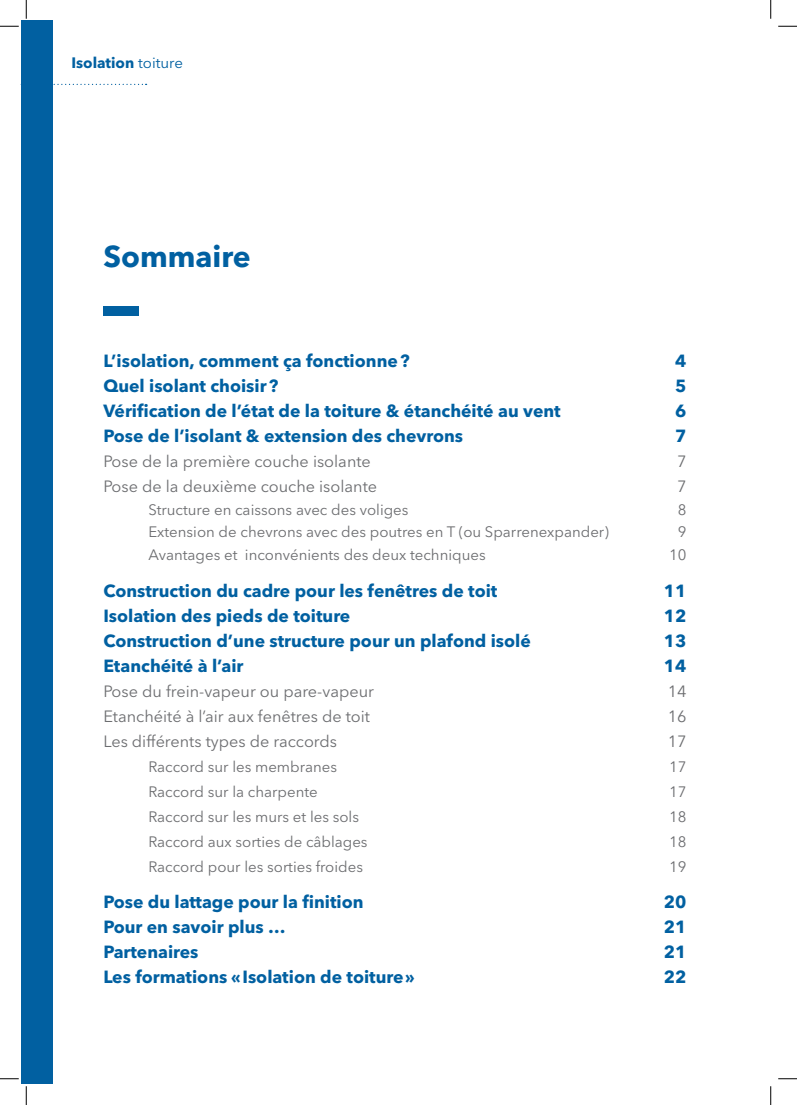
<style>
.page{position:relative;width:797px;height:1105px;background:#fff}
.page>*{position:absolute;margin:0;border:0;box-sizing:border-box;transform-origin:0 0}
.Titre_18p{font:700 30px "Avenir Next LT Pro";color:#0160a1}
.Titre_18p-2{font:700 17.5px "Avenir Next LT Pro";color:#0160a1}
.Titre_18p-3{font:16.25px "Avenir Next LT Pro";color:#6c6d70}
.Titre_18p-4{font:15px "Avenir Next LT Pro";color:#6c6d70}
.t1{font:700 15px "Avenir Next LT Pro";color:#0160a1}
.s1{font-weight:400}
</style>
<div class="page">
<svg style="left:53px;top:84px;width:94px;height:1px"></svg>
<div style="left:21px;top:21px;width:32px;height:1063px;background:#0160a1"></div>
<div style="left:103px;top:306px;width:36px;height:10px;background:#0160a1"></div>
<svg style="left:0;top:25px;width:19px;height:2px"></svg>
<svg style="left:778px;top:25px;width:19px;height:2px"></svg>
<svg style="left:0;top:1078px;width:19px;height:1px"></svg>
<svg style="left:778px;top:1078px;width:19px;height:1px"></svg>
<svg style="left:25px;top:0;width:2px;height:19px"></svg>
<svg style="left:25px;top:1086px;width:2px;height:19px"></svg>
<svg style="left:770px;top:0;width:1px;height:19px"></svg>
<svg style="left:770px;top:1086px;width:1px;height:19px"></svg>
<p class="t1" style="left:71px;top:53px;width:113px">Isolation <span class="s1">toiture</span></p>
<p class="Titre_18p" style="left:103px;top:238px;width:149px">Sommaire</p>
<p class="Titre_18p-2" style="left:103px;top:350px;width:308px">L’isolation, comment ça fonctionne?</p>
<p class="Titre_18p-2" style="left:675px;top:350px;width:13px">4</p>
<p class="Titre_18p-2" style="left:103px;top:375px;width:176px">Quel isolant choisir?</p>
<p class="Titre_18p-2" style="left:675px;top:375px;width:13px">5</p>
<p class="Titre_18p-2" style="left:103px;top:400px;width:459px">Vérification de l’état de la toiture &amp; étanchéité au vent</p>
<p class="Titre_18p-2" style="left:675px;top:400px;width:13px">6</p>
<p class="Titre_18p-2" style="left:103px;top:425px;width:361px">Pose de l’isolant &amp; extension des chevrons</p>
<p class="Titre_18p-2" style="left:675px;top:425px;width:13px">7</p>
<p class="Titre_18p-3" style="left:103px;top:452px;width:269px">Pose de la première couche isolante</p>
<p class="Titre_18p-3" style="left:677px;top:452px;width:11px">7</p>
<p class="Titre_18p-3" style="left:103px;top:477px;width:275px">Pose de la deuxième couche isolante</p>
<p class="Titre_18p-3" style="left:677px;top:477px;width:11px">7</p>
<p class="Titre_18p-4" style="left:148px;top:500px;width:262px">Structure en caissons avec des voliges</p>
<p class="Titre_18p-4" style="left:677px;top:500px;width:10px">8</p>
<p class="Titre_18p-4" style="left:148px;top:523px;width:462px">Extension de chevrons avec des poutres en T (ou Sparrenexpander)</p>
<p class="Titre_18p-4" style="left:677px;top:523px;width:10px">9</p>
<p class="Titre_18p-4" style="left:148px;top:545px;width:339px">Avantages et inconvénients des deux techniques</p>
<p class="Titre_18p-4" style="left:669px;top:545px;width:19px">10</p>
<p class="Titre_18p-2" style="left:103px;top:580px;width:395px">Construction du cadre pour les fenêtres de toit</p>
<p class="Titre_18p-2" style="left:664px;top:580px;width:24px">11</p>
<p class="Titre_18p-2" style="left:103px;top:605px;width:248px">Isolation des pieds de toiture</p>
<p class="Titre_18p-2" style="left:664px;top:605px;width:24px">12</p>
<p class="Titre_18p-2" style="left:103px;top:630px;width:429px">Construction d’une structure pour un plafond isolé</p>
<p class="Titre_18p-2" style="left:664px;top:630px;width:24px">13</p>
<p class="Titre_18p-2" style="left:103px;top:655px;width:142px">Etanchéité à l’air</p>
<p class="Titre_18p-2" style="left:664px;top:655px;width:24px">14</p>
<p class="Titre_18p-3" style="left:103px;top:682px;width:272px">Pose du frein-vapeur ou pare-vapeur</p>
<p class="Titre_18p-3" style="left:667px;top:682px;width:20px">14</p>
<p class="Titre_18p-3" style="left:103px;top:707px;width:268px">Etanchéité à l’air aux fenêtres de toit</p>
<p class="Titre_18p-3" style="left:667px;top:707px;width:20px">16</p>
<p class="Titre_18p-3" style="left:103px;top:732px;width:235px">Les différents types de raccords</p>
<p class="Titre_18p-3" style="left:667px;top:732px;width:20px">17</p>
<p class="Titre_18p-4" style="left:148px;top:758px;width:190px">Raccord sur les membranes</p>
<p class="Titre_18p-4" style="left:669px;top:758px;width:19px">17</p>
<p class="Titre_18p-4" style="left:148px;top:783px;width:171px">Raccord sur la charpente</p>
<p class="Titre_18p-4" style="left:669px;top:783px;width:19px">17</p>
<p class="Titre_18p-4" style="left:148px;top:808px;width:212px">Raccord sur les murs et les sols</p>
<p class="Titre_18p-4" style="left:669px;top:808px;width:19px">18</p>
<p class="Titre_18p-4" style="left:148px;top:833px;width:221px">Raccord aux sorties de câblages</p>
<p class="Titre_18p-4" style="left:669px;top:833px;width:19px">18</p>
<p class="Titre_18p-4" style="left:148px;top:858px;width:216px">Raccord pour les sorties froides</p>
<p class="Titre_18p-4" style="left:669px;top:858px;width:19px">19</p>
<p class="Titre_18p-2" style="left:103px;top:891px;width:262px">Pose du lattage pour la finition</p>
<p class="Titre_18p-2" style="left:664px;top:891px;width:24px">20</p>
<p class="Titre_18p-2" style="left:103px;top:916px;width:184px">Pour en savoir plus …</p>
<p class="Titre_18p-2" style="left:664px;top:916px;width:24px">21</p>
<p class="Titre_18p-2" style="left:103px;top:941px;width:97px">Partenaires</p>
<p class="Titre_18p-2" style="left:664px;top:941px;width:24px">21</p>
<p class="Titre_18p-2" style="left:103px;top:966px;width:313px">Les formations «Isolation de toiture»</p>
<p class="Titre_18p-2" style="left:664px;top:966px;width:24px">22</p>
</div>
